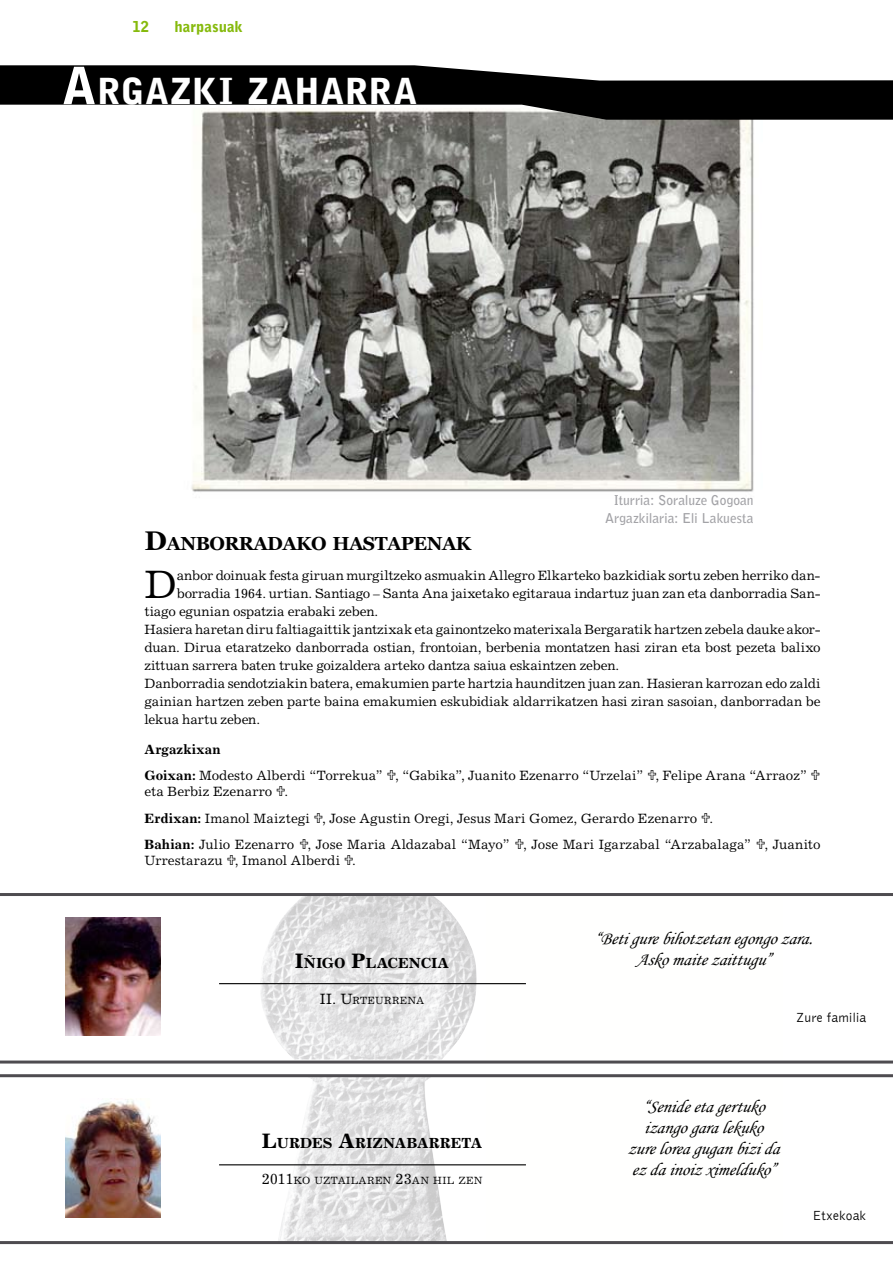
<style>
.page{position:relative;width:893px;height:1263px;background:#fff}
.page>*{position:absolute;margin:0;border:0;box-sizing:border-box;transform-origin:0 0}
.t1{font:39.75px "Excelsior";color:#000}
.t2{font:900 35.7px "Bell Gothic Std";letter-spacing:.015em;color:#fff}
.t3{font:700 18.9px "Georgia";letter-spacing:-.03em;color:#000}
.t4{font:italic 18px/21px "Monotype Corsiva";letter-spacing:-.005em;color:#000;text-align:center}
.t5{font:900 15px "Bell Gothic Std";color:#86ba0d}
.t6{font:700 14.7px "Excelsior";letter-spacing:.005em;color:#000}
.t7{font:13.5px/26.5px "Excelsior";letter-spacing:-.005em;color:#000}
.t8{font:700 13.5px/18px "Bell Gothic Std";letter-spacing:-.005em;color:#a3a3a7;text-align:right}
.t9{font:300 13.5px "Bell Gothic";letter-spacing:.005em;color:#000}
.t10{font:10.5px "Excelsior";letter-spacing:.01em;color:#000}
.s1{font-size:51px}
.s2{font-size:27px}
.s3{font-weight:700}
.s4{font-size:21px}
.s5{font-size:15px}
</style>
<div class="page">
<img style="left:191px;top:120px;width:563px;height:372px">
<svg style="left:0;top:65px;width:893px;height:55px;fill:#000"></svg>
<img style="left:277px;top:1077px;width:170px;height:164px">
<img style="left:259px;top:896px;width:218px;height:163px">
<hr style="left:219px;top:1164px;width:307px;height:1px;background:#000">
<hr style="left:219px;top:983px;width:307px;height:1px;background:#000">
<img style="left:65px;top:1099px;width:96px;height:118px">
<img style="left:65px;top:917px;width:96px;height:119px">
<hr style="left:0;top:1241px;width:893px;height:3px;background:#4e4c50">
<hr style="left:0;top:1074px;width:893px;height:3px;background:#4e4c50">
<hr style="left:0;top:1060px;width:893px;height:3px;background:#4e4c50">
<hr style="left:0;top:893px;width:893px;height:3px;background:#4e4c50">
<p class="t5" style="left:133px;top:18px;width:18px">12</p>
<p class="t5" style="left:175px;top:18px;width:70px">harpasuak</p>
<h2 class="t2" style="left:62px;top:71px;width:357px"><span class="s1">A</span>RGAZKI ZAHARRA</h2>
<h3 class="t3" style="left:145px;top:533px;width:328px"><span class="s2">D</span>ANBORRADAKO HASTAPENAK</h3>
<p class="t8" style="left:605px;top:492px;width:150px">Iturria: Soraluze Gogoan<br>Argazkilaria: Eli Lakuesta</p>
<h1 class="t1" style="left:145px;top:561px;width:35px">D</h1>
<p class="t7" style="left:177px;top:562px;width:645px">anbor doinuak festa giruan murgiltzeko asmuakin Allegro Elkarteko bazkidiak sortu zeben herriko dan-</p>
<p class="t7" style="left:177px;top:580px;width:645px">borradia 1964. urtian. Santiago – Santa Ana jaixetako egitaraua indartuz juan zan eta danborradia San-</p>
<p class="t7" style="left:145px;top:598px;width:235px">tiago egunian ospatzia erabaki zeben.</p>
<p class="t7" style="left:145px;top:616px;width:678px">Hasiera haretan diru faltiagaittik jantzixak eta gainontzeko materixala Bergaratik hartzen zebela dauke akor-</p>
<p class="t7" style="left:145px;top:634px;width:678px">duan. Dirua etaratzeko danborrada ostian, frontoian, berbenia montatzen hasi ziran eta bost pezeta balixo</p>
<p class="t7" style="left:145px;top:652px;width:476px">zittuan sarrera baten truke goizaldera arteko dantza saiua eskaintzen zeben.</p>
<p class="t7" style="left:145px;top:670px;width:678px">Danborradia sendotziakin batera, emakumien parte hartzia haunditzen juan zan. Hasieran karrozan edo zaldi</p>
<p class="t7" style="left:145px;top:688px;width:677px">gainian hartzen zeben parte baina emakumien eskubidiak aldarrikatzen hasi ziran sasoian, danborradan be</p>
<p class="t7" style="left:145px;top:706px;width:117px">lekua hartu zeben.</p>
<p class="t7" style="left:145px;top:735px;width:664px"><span class="s3">Argazkixan<br>Goixan:</span> Modesto Alberdi “Torrekua” , “Gabika”, Juanito Ezenarro “Urzelai” , Felipe Arana “Arraoz”</p>
<p class="t7" style="left:145px;top:778px;width:678px">eta Berbiz Ezenarro .<br><span class="s3">Erdixan:</span> Imanol Maiztegi , Jose Agustin Oregi, Jesus Mari Gomez, Gerardo Ezenarro .<br><span class="s3">Bahian:</span> Julio Ezenarro , Jose Maria Aldazabal “Mayo” , Jose Mari Igarzabal “Arzabalaga” , Juanito</p>
<p class="t7" style="left:145px;top:847px;width:213px">Urrestarazu , Imanol Alberdi .</p>
<p class="t6" style="left:295px;top:954px;width:155px"><span class="s4">I</span>ÑIGO <span class="s4">P</span>LACENCIA</p>
<p class="t10" style="left:320px;top:994px;width:106px"><span class="s5">II . U</span>RTEURRENA</p>
<p class="t6" style="left:262px;top:1134px;width:222px"><span class="s4">L</span>URDES <span class="s4">A</span>RIZNABARRETA</p>
<p class="t10" style="left:262px;top:1174px;width:222px"><span class="s5">2011</span>KO UZTAILAREN <span class="s5">23</span>AN HIL ZEN</p>
<h3 class="t4" style="left:594px;top:928px;width:224px">“Beti gurebihotzetan egongo zara.<br>Asko maitezaittugu”</h3>
<p class="t9" style="left:796px;top:1011px;width:72px">Zure familia</p>
<h3 class="t4" style="left:627px;top:1096px;width:157px">“Senideeta gertuko izango gara lekuko zurelorea gugan bizi da ez da inoiz ximelduko”</h3>
<p class="t9" style="left:813px;top:1209px;width:55px">Etxekoak</p>
</div>
